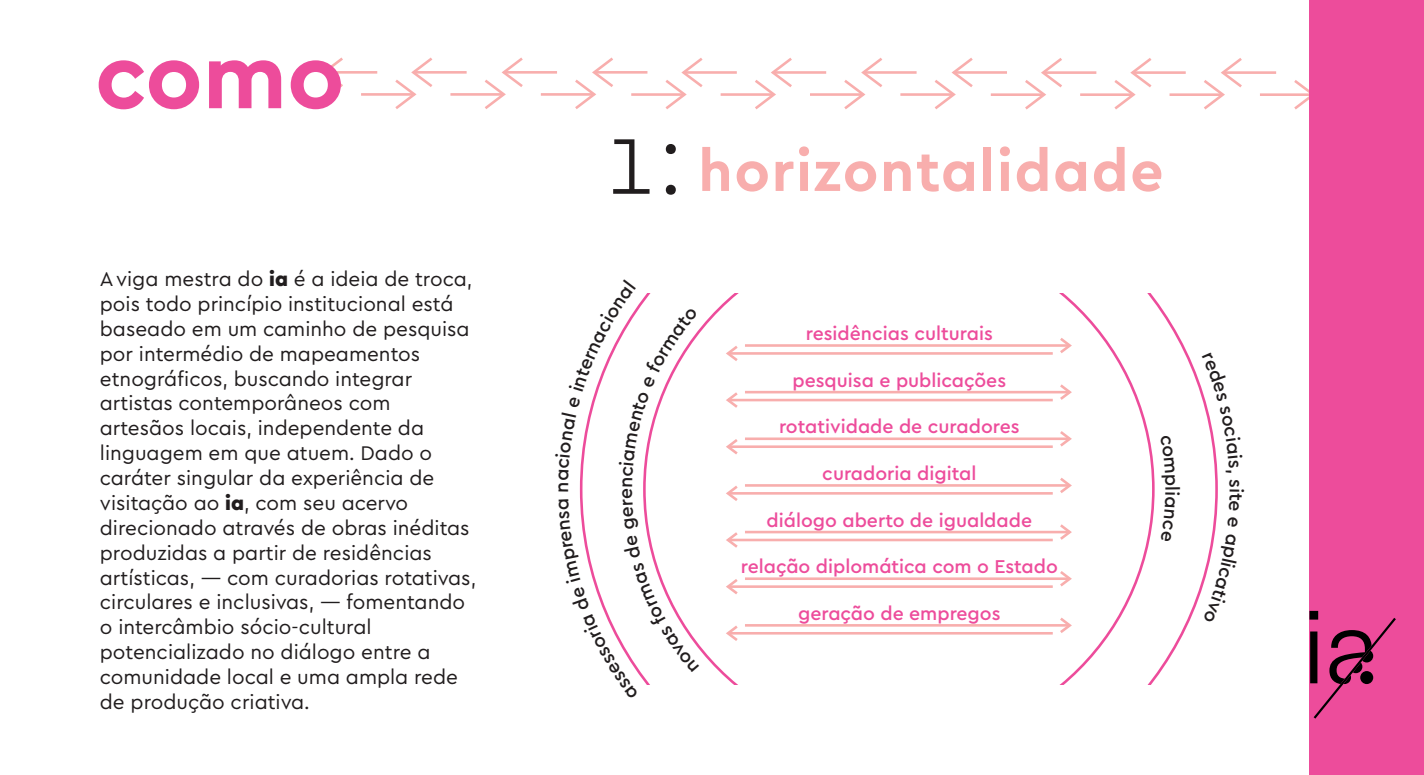
<style>
.page{position:relative;width:1424px;height:775px;background:#fff}
.page>*{position:absolute;margin:0;border:0;box-sizing:border-box;transform-origin:0 0}
.t1{font:300 102.38px "Cera Pro";color:#211d1e}
.t2{font:700 94.5px "Cera Pro";color:#ed4c9b}
.t3{font:700 58.62px "Cera Pro";letter-spacing:.03em;color:#f8aead}
.t4{font:20.65px/24.8px "Cera Pro";color:#211d1e}
.t5{font:500 19.43px "Cera Pro";color:#ed4c9b}
.s1{font-weight:900}
</style>
<div class="page">
<svg style="left:322px;top:57px;width:21px;height:30px"></svg>
<hr style="left:324px;top:71px;width:53px;height:3px;background:#f8aead">
<svg style="left:699px;top:293px;width:519px;height:390px"></svg>
<hr style="left:361px;top:93px;width:53px;height:3px;background:#f8aead">
<svg style="left:392px;top:57px;width:41px;height:52px"></svg>
<hr style="left:413px;top:71px;width:54px;height:3px;background:#f8aead">
<hr style="left:450px;top:93px;width:54px;height:3px;background:#f8aead">
<svg style="left:482px;top:57px;width:41px;height:52px"></svg>
<hr style="left:504px;top:71px;width:53px;height:3px;background:#f8aead">
<hr style="left:594px;top:71px;width:53px;height:3px;background:#f8aead">
<svg style="left:575px;top:57px;width:41px;height:52px"></svg>
<hr style="left:541px;top:93px;width:53px;height:3px;background:#f8aead">
<hr style="left:683px;top:71px;width:54px;height:3px;background:#f8aead">
<hr style="left:720px;top:93px;width:54px;height:3px;background:#f8aead">
<svg style="left:665px;top:58px;width:40px;height:51px"></svg>
<hr style="left:631px;top:93px;width:53px;height:3px;background:#f8aead">
<svg style="left:752px;top:58px;width:40px;height:52px"></svg>
<hr style="left:773px;top:71px;width:53px;height:3px;background:#f8aead">
<hr style="left:810px;top:93px;width:53px;height:3px;background:#f8aead">
<svg style="left:841px;top:57px;width:42px;height:52px"></svg>
<hr style="left:863px;top:71px;width:53px;height:3px;background:#f8aead">
<hr style="left:954px;top:71px;width:53px;height:3px;background:#f8aead">
<svg style="left:934px;top:58px;width:41px;height:52px"></svg>
<hr style="left:900px;top:93px;width:54px;height:3px;background:#f8aead">
<hr style="left:1043px;top:71px;width:53px;height:3px;background:#f8aead">
<hr style="left:1080px;top:93px;width:53px;height:3px;background:#f8aead">
<svg style="left:1025px;top:58px;width:40px;height:52px"></svg>
<hr style="left:991px;top:93px;width:53px;height:3px;background:#f8aead">
<svg style="left:1111px;top:58px;width:41px;height:52px"></svg>
<hr style="left:1132px;top:71px;width:54px;height:3px;background:#f8aead">
<hr style="left:1169px;top:93px;width:54px;height:3px;background:#f8aead">
<svg style="left:1201px;top:58px;width:41px;height:52px"></svg>
<hr style="left:1223px;top:71px;width:53px;height:3px;background:#f8aead">
<svg style="left:1294px;top:77px;width:16px;height:35px"></svg>
<hr style="left:1260px;top:93px;width:53px;height:3px;background:#f8aead">
<svg style="left:724px;top:343px;width:16px;height:20px"></svg>
<hr style="left:728px;top:352px;width:325px;height:2px;background:#f8aead">
<svg style="left:1057px;top:335px;width:17px;height:21px"></svg>
<hr style="left:745px;top:344px;width:325px;height:2px;background:#f8aead">
<svg style="left:724px;top:389px;width:16px;height:21px"></svg>
<hr style="left:728px;top:398px;width:325px;height:3px;background:#f8aead">
<svg style="left:1057px;top:381px;width:17px;height:21px"></svg>
<hr style="left:745px;top:391px;width:325px;height:2px;background:#f8aead">
<svg style="left:724px;top:436px;width:16px;height:21px"></svg>
<hr style="left:728px;top:445px;width:325px;height:3px;background:#f8aead">
<svg style="left:1057px;top:428px;width:17px;height:21px"></svg>
<hr style="left:745px;top:437px;width:325px;height:3px;background:#f8aead">
<svg style="left:724px;top:483px;width:16px;height:20px"></svg>
<hr style="left:728px;top:492px;width:325px;height:2px;background:#f8aead">
<svg style="left:1057px;top:475px;width:17px;height:20px"></svg>
<hr style="left:745px;top:484px;width:325px;height:2px;background:#f8aead">
<svg style="left:724px;top:529px;width:16px;height:21px"></svg>
<hr style="left:728px;top:538px;width:325px;height:3px;background:#f8aead">
<svg style="left:1057px;top:521px;width:17px;height:21px"></svg>
<hr style="left:745px;top:530px;width:325px;height:3px;background:#f8aead">
<svg style="left:724px;top:576px;width:16px;height:20px"></svg>
<hr style="left:728px;top:585px;width:325px;height:2px;background:#f8aead">
<svg style="left:1057px;top:568px;width:17px;height:21px"></svg>
<hr style="left:745px;top:577px;width:325px;height:2px;background:#f8aead">
<svg style="left:724px;top:622px;width:16px;height:21px"></svg>
<hr style="left:728px;top:631px;width:325px;height:3px;background:#f8aead">
<svg style="left:1057px;top:614px;width:17px;height:21px"></svg>
<hr style="left:745px;top:624px;width:325px;height:2px;background:#f8aead">
<div style="left:1310px;top:0;width:114px;height:774px;background:#ed4c9b"></div>
<svg style="left:1309px;top:610px;width:87px;height:108px"></svg>
<svg style="left:579px;top:293px;width:120px;height:392px"></svg>
<svg style="left:1160px;top:434px;width:20px;height:107px"></svg>
<svg style="left:1202px;top:353px;width:16px;height:119px"></svg>
<svg style="left:1203px;top:533px;width:15px;height:89px"></svg>
<h2 class="t2" style="left:95px;top:14px;width:251px">como</h2>
<p class="t4" style="left:100px;top:265px;width:378px">A viga mestra do <span class="s1">ia</span> é a ideia de troca, pois todo princípio institucional está baseado em um caminho de pesquisa por intermédio de mapeamentos etnográficos, buscando integrar artistas contemporâneos com artesãos locais, independente da linguagem em que atuem. Dado o caráter singular da experiência de visitação ao <span class="s1">ia</span>, com seu acervo direcionado através de obras inéditas produzidas a partir de residências artísticas, — com curadorias rotativas, circulares e inclusivas, — fomentando o intercâmbio sócio-cultural potencializado no diálogo entre a comunidade local e uma ampla rede de produção criativa.</p>
<h1 class="t1" style="left:605px;top:91px;width:81px">1:</h1>
<h3 class="t3" style="left:698px;top:132px;width:467px">horizontalidade</h3>
<p class="t5" style="left:806px;top:320px;width:189px">residências culturais</p>
<p class="t5" style="left:792px;top:367px;width:215px">pesquisa e publicações</p>
<p class="t5" style="left:779px;top:414px;width:242px">rotatividade de curadores</p>
<p class="t5" style="left:822px;top:460px;width:156px">curadoria digital</p>
<p class="t5" style="left:766px;top:507px;width:267px">diálogo aberto de igualdade</p>
<p class="t5" style="left:741px;top:553px;width:319px">relação diplomática com o Estado</p>
<p class="t5" style="left:798px;top:600px;width:204px">geração de empregos</p>
</div>
